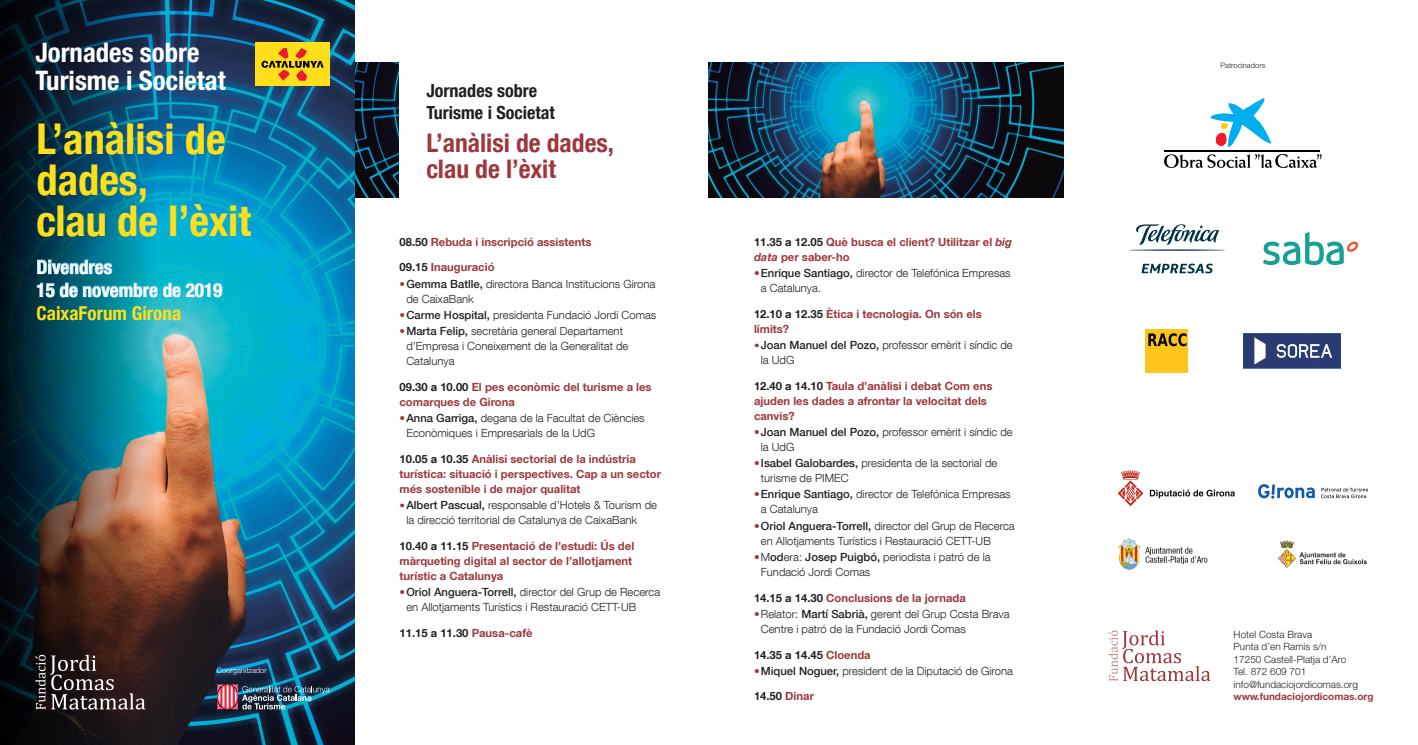
<style>
.page{position:relative;width:1418px;height:745px;background:#fff}
.page>*{position:absolute;margin:0;border:0;box-sizing:border-box;transform-origin:0 0}
.t1{font:700 condensed 42.38px/40.5px "Helvetica Neue LT Com";color:#ffdf1b}
.t2{font:700 condensed 26.75px "Helvetica Neue LT Com";color:#fff}
.t3{font:700 condensed 25.62px "Helvetica Neue LT Com";color:#9d393e}
.t4{font:700 condensed 19.12px "Helvetica Neue LT Com";color:#fff}
.t5{font:700 condensed 19.12px "Helvetica Neue LT Com";color:#ffdf1b}
.t6{font:700 condensed 18px "Helvetica Neue LT Com";color:#231f20}
.t7{font:300 11.25px/15px "Helvetica Neue LT Com";color:#231f20}
.t8{font:700 11.25px/15px "Helvetica Neue LT Com";color:#9d393e}
.t9{font:700 11.25px "Helvetica Neue LT Com";color:#231f20}
.ParaStyle01-Interlin{font:300 10px "Helvetica Neue LT Std";color:#231f20}
.ParaStyle01-Interlin-2{font:700 10px "Helvetica Neue LT Std";color:#9d393e}
.ParaStyle07-Interlin{font:300 10px "Helvetica Neue LT Std";color:#231f20}
.t10{font:300 7.5px "Helvetica Neue LT Std";color:#fff}
.t11{font:300 7.5px "Helvetica Neue LT Std";color:#231f20}
.s1{color:#231f20}
.s2{font-weight:500;color:#9d393e}
.s3{font-weight:500}
.s4{font-weight:500;font-stretch:condensed;font-size:10px;color:#b4292f}
.s5{color:#9d393e}
.s6{font-style:italic}
</style>
<div class="page">
<img style="left:354px;top:63px;width:44px;height:135px">
<img style="left:155px;top:0;width:199px;height:744px">
<svg style="left:0;top:0;width:155px;height:744px;background:#1b404b"></svg>
<img style="left:217px;top:683px;width:113px;height:26px">
<svg style="left:37px;top:259px;width:75px;height:15px"></svg>
<svg style="left:37px;top:282px;width:186px;height:15px;background:#28a0ba"></svg>
<svg style="left:35px;top:654px;width:110px;height:55px;background:#493c3b"></svg>
<div style="left:255px;top:43px;width:75px;height:43px;background:#ffdf1b"></div>
<svg style="left:261px;top:48px;width:63px;height:33px"></svg>
<img style="left:709px;top:63px;width:354px;height:135px">
<svg style="left:1108px;top:630px;width:102px;height:50px"></svg>
<img style="left:1118px;top:538px;width:90px;height:32px">
<img style="left:1278px;top:540px;width:89px;height:28px">
<svg style="left:1258px;top:484px;width:56px;height:14px"></svg>
<svg style="left:1321px;top:487px;width:47px;height:11px"></svg>
<svg style="left:1117px;top:470px;width:26px;height:36px"></svg>
<svg style="left:1149px;top:489px;width:85px;height:9px"></svg>
<hr style="left:1164px;top:150px;width:156px;height:1px;background:#000">
<hr style="left:1164px;top:151px;width:156px;height:1px;background:#000">
<svg style="left:1210px;top:98px;width:61px;height:49px"></svg>
<svg style="left:1164px;top:154px;width:157px;height:14px"></svg>
<img style="left:1243px;top:334px;width:97px;height:34px">
<img style="left:1145px;top:329px;width:42px;height:43px">
<img style="left:1263px;top:232px;width:94px;height:32px">
<svg style="left:1129px;top:224px;width:96px;height:49px"></svg>
<p class="t2" style="left:35px;top:36px;width:165px">Jornades sobre</p>
<p class="t2" style="left:35px;top:65px;width:192px">Turisme i Societat</p>
<p class="t1" style="left:37px;top:119px;width:190px">L’anàlisi de dades,</p>
<p class="t1" style="left:37px;top:200px;width:216px">clau de l’èxit</p>
<p class="t4" style="left:37px;top:255px;width:77px">Divendres</p>
<p class="t4" style="left:37px;top:278px;width:187px">15 de novembre de 2019</p>
<p class="t5" style="left:37px;top:301px;width:146px">CaixaForum Girona</p>
<p class="t10" style="left:217px;top:665px;width:51px">Coorganitzador</p>
<p class="t6" style="left:426px;top:80px;width:112px">Jornades sobre</p>
<p class="t6" style="left:426px;top:101px;width:130px">Turisme i Societat</p>
<p class="t3" style="left:426px;top:127px;width:189px">L’anàlisi de dades,</p>
<p class="t3" style="left:426px;top:154px;width:131px">clau de l’èxit</p>
<p class="t8" style="left:399px;top:234px;width:194px"><span class="s1">08.50</span> Rebuda i inscripció assistents</p>
<p class="t8" style="left:399px;top:259px;width:97px"><span class="s1">09.15</span> Inauguració</p>
<p class="t7" style="left:406px;top:276px;width:250px;text-indent:-7px"><span class="s2">•</span><span class="s3">Gemma Batlle,</span> directora Banca Institucions Girona de CaixaBank</p>
<p class="t7" style="left:399px;top:307px;width:258px"><span class="s2">•</span><span class="s3">Carme Hospital,</span> presidenta Fundació Jordi Comas</p>
<p class="t7" style="left:406px;top:323px;width:223px;text-indent:-7px"><span class="s2">•</span><span class="s3">Marta Felip,</span> secretària general Departament d’Empresa i Coneixement de la Generalitat de<br>Catalunya</p>
<p class="t8" style="left:399px;top:379px;width:254px"><span class="s1">09.30 a 10.00</span> El pes econòmic del turisme a les comarques de Girona</p>
<p class="t7" style="left:406px;top:410px;width:240px;text-indent:-7px"><span class="s2">•</span><span class="s3">Anna Garriga,</span> degana de la Facultat de Ciències<br>Econòmiques i Empresarials de la UdG</p>
<p class="t8" style="left:399px;top:450px;width:263px"><span class="s1">10.05 a 10.35</span> Anàlisi sectorial de la indústria turística: situació i perspectives. Cap a un sector més sostenible i de major qualitat</p>
<p class="t7" style="left:406px;top:497px;width:252px;text-indent:-7px"><span class="s4">•</span><span class="s3">Albert Pascual,</span> responsable d’Hotels &amp; Tourism de la direcció territorial de Catalunya de CaixaBank</p>
<p class="t8" style="left:399px;top:537px;width:236px"><span class="s1">10.40 a 11.15</span> Presentació de l’estudi: Ús del màrqueting digital al sector de l’allotjament turístic a Catalunya</p>
<p class="t7" style="left:406px;top:584px;width:255px;text-indent:-7px"><span class="s2">•</span><span class="s3">Oriol Anguera-Torrell,</span> director del Grup de Recerca en Allotjaments Turístics i Restauració CETT-UB</p>
<p class="t9" style="left:399px;top:625px;width:134px">11.15 a 11.30 <span class="s5">Pausa-cafè</span></p>
<p class="t8" style="left:754px;top:234px;width:259px"><span class="s1">11.35 a 12.05</span> Què busca el client? Utilitzar el <span class="s6">big data</span> per saber-ho</p>
<p class="t7" style="left:761px;top:265px;width:251px;text-indent:-7px"><span class="s2">•</span><span class="s3">Enrique Santiago,</span> director de Telefónica Empresas a Catalunya.</p>
<p class="t8" style="left:754px;top:305px;width:229px"><span class="s1">12.10 a 12.35</span> Ètica i tecnologia. On són els límits?</p>
<p class="t7" style="left:761px;top:337px;width:253px;text-indent:-7px"><span class="s4">•</span><span class="s3">Joan Manuel del Pozo,</span> professor emèrit i síndic de la UdG</p>
<p class="t8" style="left:754px;top:377px;width:240px"><span class="s1">12.40 a 14.10</span> Taula d’anàlisi i debat Com ens ajuden les dades a afrontar la velocitat dels canvis?</p>
<p class="t7" style="left:761px;top:424px;width:253px;text-indent:-7px"><span class="s2">•</span><span class="s3">Joan Manuel del Pozo,</span> professor emèrit i síndic de la UdG</p>
<p class="t7" style="left:761px;top:455px;width:238px;text-indent:-7px"><span class="s2">•</span><span class="s3">Isabel Galobardes,</span> presidenta de la sectorial de turisme de PIMEC</p>
<p class="t7" style="left:761px;top:486px;width:251px;text-indent:-7px"><span class="s2">•</span><span class="s3">Enrique Santiago,</span> director de Telefónica Empresas a Catalunya</p>
<p class="t7" style="left:761px;top:517px;width:255px;text-indent:-7px"><span class="s2">•</span><span class="s3">Oriol Anguera-Torrell,</span> director del Grup de Recerca en Allotjaments Turístics i Restauració CETT-UB</p>
<p class="t7" style="left:761px;top:549px;width:231px;text-indent:-7px"><span class="s2">•</span>M<span class="s3">od</span>era: <span class="s3">Josep Puigbó,</span> periodista i patró de la<br>Fundació Jordi Comas</p>
<p class="t8" style="left:754px;top:589px;width:213px"><span class="s1">14.15 a 14.30</span> Conclusions de la jornada</p>
<p class="t7" style="left:761px;top:605px;width:250px;text-indent:-7px"><span class="s2">•</span>Relator: <span class="s3">Martí Sabrià,</span> gerent del Grup Costa Brava<br>Centre i patró de la Fundació Jordi Comas</p>
<p class="t9" style="left:754px;top:647px;width:118px">14.35 a 14.45 <span class="s5">Cloenda</span></p>
<p class="t7" style="left:754px;top:662px;width:260px"><span class="s2">•</span><span class="s3">Miquel Noguer,</span> president de la Diputació de Girona</p>
<p class="t9" style="left:754px;top:689px;width:62px">14.50 <span class="s5">Dinar</span></p>
<p class="t11" style="left:1220px;top:61px;width:46px">Patrocinadors</p>
<p class="ParaStyle01-Interlin" style="left:1233px;top:627px;width:80px">Hotel Costa Brava</p>
<p class="ParaStyle01-Interlin" style="left:1233px;top:640px;width:94px">Punta d’en Ramis s/n</p>
<p class="ParaStyle07-Interlin" style="left:1233px;top:652px;width:114px">17250 Castell-Platja d’Aro</p>
<p class="ParaStyle01-Interlin" style="left:1233px;top:665px;width:74px">Tel. 872 609 701</p>
<p class="ParaStyle01-Interlin" style="left:1233px;top:677px;width:126px">info@fundaciojordicomas.org</p>
<p class="ParaStyle01-Interlin-2" style="left:1233px;top:690px;width:141px">www.fundaciojordicomas.org</p>
</div>
